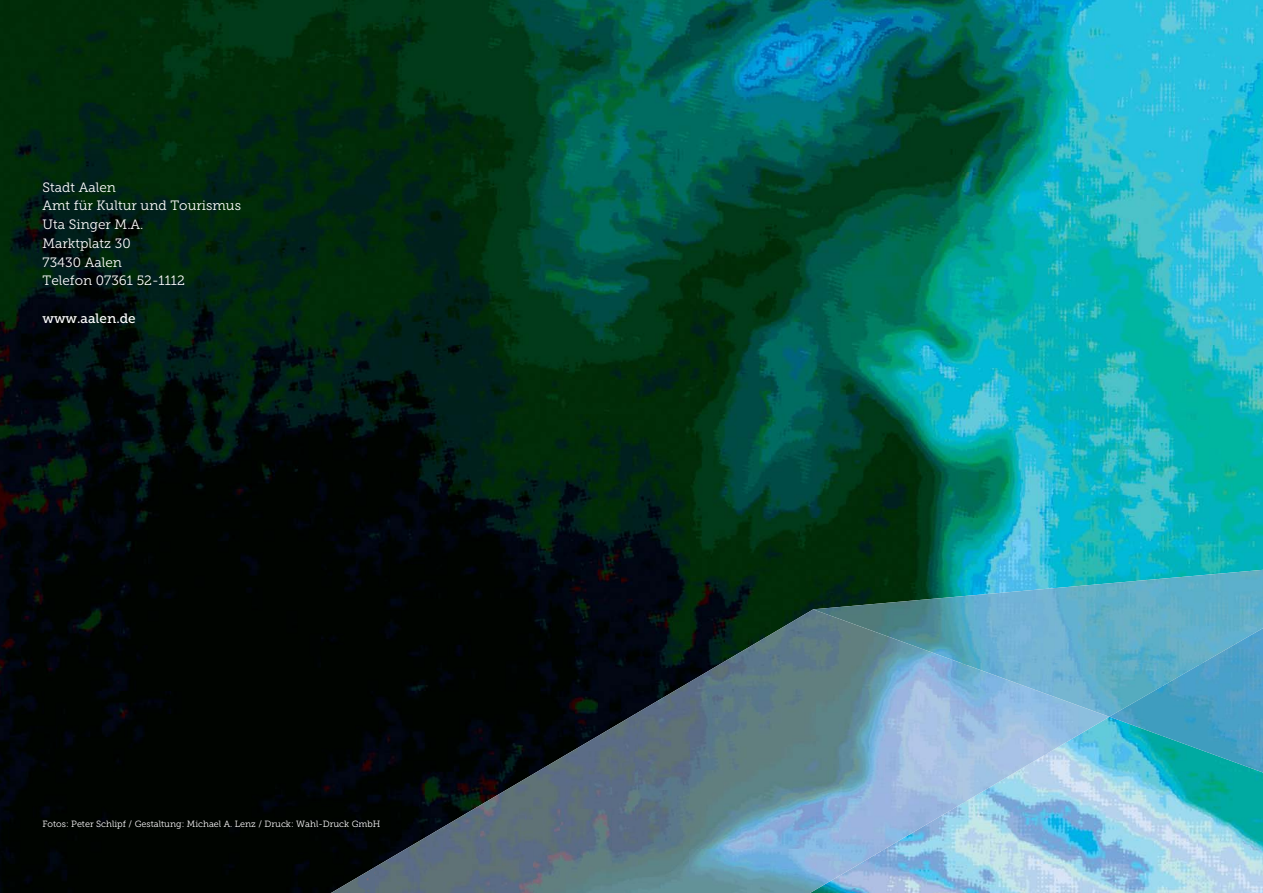
<style>
.page{position:relative;width:1263px;height:893px;background:#fff}
.page>*{position:absolute;margin:0;border:0;box-sizing:border-box;transform-origin:0 0}
.t1{font:13.5px/18.8px "Museo Slab 300";color:#fff}
.t2{font:13.5px "Museo Slab 500";color:#fff}
.t3{font:9px "Museo Slab 300";color:#fff}
</style>
<div class="page">
<img style="left:0;top:0;width:1263px;height:893px">
<img style="left:689px;top:609px;width:263px;height:242px">
<img style="left:637px;top:680px;width:53px;height:213px">
<img style="left:952px;top:717px;width:157px;height:37px">
<img style="left:531px;top:706px;width:106px;height:187px">
<img style="left:479px;top:773px;width:53px;height:120px">
<img style="left:952px;top:753px;width:105px;height:49px">
<img style="left:374px;top:802px;width:106px;height:91px">
<img style="left:952px;top:802px;width:15px;height:9px">
<img style="left:329px;top:866px;width:45px;height:27px">
<img style="left:689px;top:850px;width:196px;height:43px">
<img style="left:813px;top:568px;width:450px;height:96px">
<img style="left:1109px;top:664px;width:52px;height:21px">
<img style="left:813px;top:609px;width:296px;height:108px">
<img style="left:1161px;top:627px;width:102px;height:147px">
<img style="left:1109px;top:685px;width:53px;height:52px">
<img style="left:1172px;top:627px;width:91px;height:53px">
<p class="t1" style="left:43px;top:179px;width:200px">Stadt Aalen<br>Amt für Kultur und Tourismus<br>Uta Singer M.A.<br>Marktplatz 30<br>73430 Aalen<br>Telefon 07361 52-1112</p>
<p class="t2" style="left:43px;top:313px;width:95px">www.aalen.de</p>
<p class="t3" style="left:43px;top:821px;width:339px">Fotos: Peter Schlipf / Gestaltung: Michael A. Lenz / Druck: Wahl-Druck GmbH</p>
</div>
